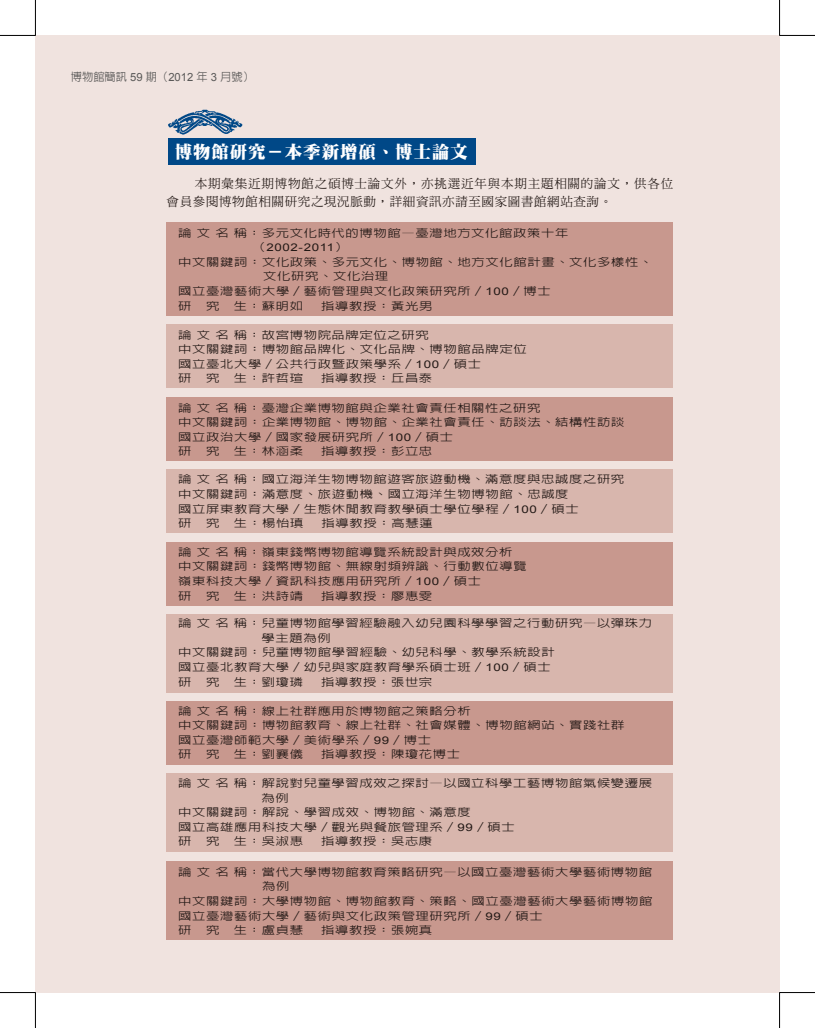
<style>
.page{position:relative;width:815px;height:1028px;background:#fff}
.page>*{position:absolute;margin:0;border:0;box-sizing:border-box;transform-origin:0 0}
.t1{font:17.5px "DF Ming Std W12";letter-spacing:.05em;color:#fff}
.t2{font:12.5px/17.5px "DF Ming Std W5";letter-spacing:.065em;color:#231916}
.t3{font:500 11.25px "AR Hei B5";color:#595857}
.t4{font:500 10.62px/14.6px "AR Hei B5";letter-spacing:.05em;color:#231916;scale:1.25 1}
.t5{font:10.62px "Arial";letter-spacing:.05em;color:#231916;scale:1.25 1}
.s1{font-family:"Arial";font-weight:400}
.s2{font-family:"AR Hei B5";font-weight:500}
</style>
<div class="page">
<div style="left:35px;top:35px;width:745px;height:957px;background:#f0e3df"></div>
<div style="left:167px;top:222px;width:506px;height:94px;background:#c8988e"></div>
<div style="left:167px;top:773px;width:506px;height:79px;background:#d8b6ad"></div>
<div style="left:167px;top:861px;width:506px;height:79px;background:#c8988e"></div>
<div style="left:167px;top:324px;width:506px;height:64px;background:#d8b6ad"></div>
<div style="left:167px;top:397px;width:506px;height:64px;background:#c8988e"></div>
<div style="left:167px;top:469px;width:506px;height:64px;background:#d8b6ad"></div>
<div style="left:167px;top:614px;width:506px;height:79px;background:#d8b6ad"></div>
<div style="left:167px;top:541px;width:506px;height:64px;background:#c8988e"></div>
<div style="left:168px;top:138px;width:308px;height:27px;background:#004887"></div>
<img style="left:168px;top:109px;width:75px;height:26px">
<div style="left:167px;top:701px;width:506px;height:64px;background:#c8988e"></div>
<hr style="left:0;top:35px;width:35px;height:1px;background:#000">
<hr style="left:780px;top:35px;width:35px;height:1px;background:#000">
<hr style="left:0;top:992px;width:35px;height:1px;background:#000">
<hr style="left:780px;top:992px;width:35px;height:1px;background:#000">
<hr style="left:35px;top:0;width:1px;height:35px;background:#000">
<hr style="left:35px;top:992px;width:1px;height:36px;background:#000">
<hr style="left:779px;top:0;width:1px;height:35px;background:#000">
<hr style="left:779px;top:992px;width:1px;height:36px;background:#000">
<p class="t3" style="left:71px;top:71px;width:185px">博物館簡訊 <span class="s1">59</span> 期（<span class="s1">2012</span> 年 <span class="s1">3</span> 月號）</p>
<h1 class="t1" style="left:175px;top:142px;width:295px">博物館研究－本季新增碩、博士論文</h1>
<p class="t2" style="left:167px;top:174px;width:508px;text-indent:28px">本期彙集近期博物館之碩博士論文外，亦挑選近年與本期主題相關的論文，供各位會員參閱博物館相關研究之現況脈動，詳細資訊亦請至國家圖書館網站查詢。</p>
<p class="t4" style="left:178px;top:225px;width:314px">論文名稱：多元文化時代的博物館—臺灣地方文化館政策十年</p>
<p class="t5" style="left:252px;top:240px;width:78px"><span class="s2">（</span>2002-2011<span class="s2">）</span></p>
<p class="t4" style="left:178px;top:254px;width:381px">中文關鍵詞：文化政策、多元文化、博物館、地方文化館計畫、文化多樣性、</p>
<p class="t4" style="left:263px;top:269px;width:101px">文化研究、文化治理</p>
<p class="t4" style="left:178px;top:283px;width:300px">國立臺灣藝術大學／藝術管理與文化政策研究所／<span class="s1">100</span>／博士</p>
<p class="t4" style="left:178px;top:298px;width:12px">研</p>
<p class="t4" style="left:206px;top:298px;width:12px">究</p>
<p class="t4" style="left:234px;top:298px;width:57px">生：蘇明如</p>
<p class="t4" style="left:321px;top:298px;width:90px">指導教授：黃光男</p>
<p class="t4" style="left:178px;top:327px;width:280px">論文名稱：故宮博物院品牌定位之研究<br>中文關鍵詞：博物館品牌化、文化品牌、博物館品牌定位國立臺北大學／公共行政暨政策學系／<span class="s1">100</span>／碩士<br>研</p>
<p class="t4" style="left:206px;top:371px;width:12px">究</p>
<p class="t4" style="left:234px;top:371px;width:57px">生：許哲瑄</p>
<p class="t4" style="left:321px;top:371px;width:90px">指導教授：丘昌泰</p>
<p class="t4" style="left:178px;top:400px;width:358px">論文名稱：臺灣企業博物館與企業社會責任相關性之研究<br>中文關鍵詞：企業博物館、博物館、企業社會責任、訪談法、結構性訪談國立政治大學／國家發展研究所／<span class="s1">100</span>／碩士<br>研</p>
<p class="t4" style="left:206px;top:444px;width:12px">究</p>
<p class="t4" style="left:234px;top:444px;width:57px">生：林涵柔</p>
<p class="t4" style="left:321px;top:444px;width:90px">指導教授：彭立忠</p>
<p class="t4" style="left:178px;top:472px;width:358px">論文名稱：國立海洋生物博物館遊客旅遊動機、滿意度與忠誠度之研究中文關鍵詞：滿意度、旅遊動機、國立海洋生物博物館、忠誠度<br>國立屏東教育大學／生態休閒教育教學碩士學位學程／<span class="s1">100</span>／碩士<br>研</p>
<p class="t4" style="left:206px;top:516px;width:12px">究</p>
<p class="t4" style="left:234px;top:516px;width:57px">生：楊怡瑱</p>
<p class="t4" style="left:322px;top:516px;width:90px">指導教授：高慧蓮</p>
<p class="t4" style="left:178px;top:544px;width:280px">論文名稱：嶺東錢幣博物館導覽系統設計與成效分析中文關鍵詞：錢幣博物館、無線射頻辨識、行動數位導覽嶺東科技大學／資訊科技應用研究所／<span class="s1">100</span>／碩士<br>研</p>
<p class="t4" style="left:206px;top:588px;width:12px">究</p>
<p class="t4" style="left:234px;top:588px;width:57px">生：洪詩靖</p>
<p class="t4" style="left:321px;top:588px;width:90px">指導教授：廖惠雯</p>
<p class="t4" style="left:178px;top:616px;width:381px">論文名稱：兒童博物館學習經驗融入幼兒園科學學習之行動研究—以彈珠力</p>
<p class="t4" style="left:261px;top:630px;width:57px">學主題為例</p>
<p class="t4" style="left:178px;top:645px;width:303px">中文關鍵詞：兒童博物館學習經驗、幼兒科學、教學系統設計</p>
<p class="t4" style="left:178px;top:659px;width:300px">國立臺北教育大學／幼兒與家庭教育學系碩士班／<span class="s1">100</span>／碩士</p>
<p class="t4" style="left:178px;top:674px;width:12px">研</p>
<p class="t4" style="left:206px;top:674px;width:12px">究</p>
<p class="t4" style="left:234px;top:674px;width:57px">生：劉瓊璘</p>
<p class="t4" style="left:321px;top:674px;width:90px">指導教授：張世宗</p>
<p class="t4" style="left:178px;top:703px;width:358px">論文名稱：線上社群應用於博物館之策略分析<br>中文關鍵詞：博物館教育、線上社群、社會媒體、博物館網站、實踐社群國立臺灣師範大學／美術學系／<span class="s1">99</span>／博士<br>研</p>
<p class="t4" style="left:206px;top:747px;width:12px">究</p>
<p class="t4" style="left:234px;top:747px;width:57px">生：劉襄儀</p>
<p class="t4" style="left:321px;top:747px;width:113px">指導教授：陳瓊花博士</p>
<p class="t4" style="left:178px;top:775px;width:381px">論文名稱：解說對兒童學習成效之探討—以國立科學工藝博物館氣候變遷展</p>
<p class="t4" style="left:261px;top:790px;width:23px">為例</p>
<p class="t4" style="left:178px;top:804px;width:236px">中文關鍵詞：解說、學習成效、博物館、滿意度</p>
<p class="t4" style="left:178px;top:819px;width:271px">國立高雄應用科技大學／觀光與餐旅管理系／<span class="s1">99</span>／碩士</p>
<p class="t4" style="left:178px;top:834px;width:12px">研</p>
<p class="t4" style="left:206px;top:834px;width:12px">究</p>
<p class="t4" style="left:234px;top:834px;width:57px">生：吳淑惠</p>
<p class="t4" style="left:321px;top:834px;width:90px">指導教授：吳志康</p>
<p class="t4" style="left:178px;top:864px;width:381px">論文名稱：當代大學博物館教育策略研究—以國立臺灣藝術大學藝術博物館</p>
<p class="t4" style="left:262px;top:879px;width:23px">為例</p>
<p class="t4" style="left:178px;top:893px;width:381px">中文關鍵詞：大學博物館、博物館教育、策略、國立臺灣藝術大學藝術博物館</p>
<p class="t4" style="left:178px;top:908px;width:293px">國立臺灣藝術大學／藝術與文化政策管理研究所／<span class="s1">99</span>／碩士</p>
<p class="t4" style="left:178px;top:922px;width:12px">研</p>
<p class="t4" style="left:206px;top:922px;width:12px">究</p>
<p class="t4" style="left:234px;top:922px;width:57px">生：盧貞慧</p>
<p class="t4" style="left:321px;top:922px;width:90px">指導教授：張婉真</p>
</div>
